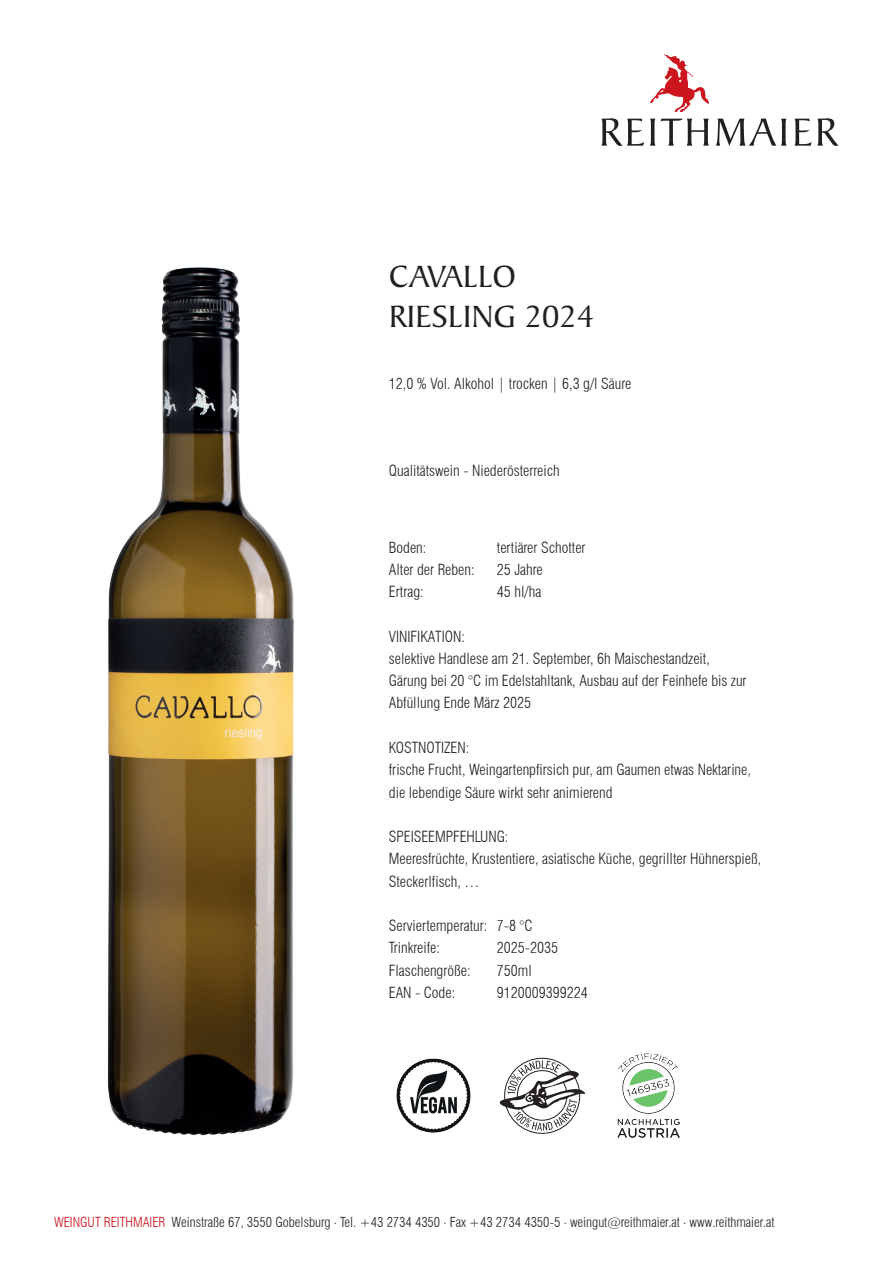
<style>
.page{position:relative;width:893px;height:1263px;background:#fff}
.page>*{position:absolute;margin:0;border:0;box-sizing:border-box;transform-origin:0 0}
.t1{font:33px/39.6px "Baker Signet BT";letter-spacing:.01em;color:#231f20}
.t2{font:300 condensed 15px/22.2px "Swiss 721 BT";color:#231f20}
.t3{font:300 condensed 13.5px "Swiss 721 BT";color:#231f20}
.s1{color:#cd151d}
</style>
<div class="page">
<svg style="left:601px;top:118px;width:238px;height:28px"></svg>
<svg style="left:650px;top:54px;width:59px;height:58px"></svg>
<img style="left:396px;top:1058px;width:75px;height:75px">
<svg style="left:499px;top:1060px;width:86px;height:71px"></svg>
<img style="left:107px;top:267px;width:187px;height:869px">
<img style="left:618px;top:1054px;width:61px;height:84px">
<h1 class="t1" style="left:389px;top:256px;width:206px">CAVALLO<br>RIESLING 2024</h1>
<p class="t2" style="left:389px;top:372px;width:244px">12,0 % Vol. Alkohol | trocken | 6,3 g/l Säure</p>
<p class="t2" style="left:389px;top:460px;width:172px">Qualitätswein - Niederösterreich</p>
<p class="t2" style="left:389px;top:536px;width:39px">Boden:</p>
<p class="t2" style="left:497px;top:536px;width:90px">tertiärer Schotter</p>
<p class="t2" style="left:389px;top:558px;width:87px">Alter der Reben:</p>
<p class="t2" style="left:497px;top:558px;width:47px">25 Jahre</p>
<p class="t2" style="left:389px;top:581px;width:36px">Ertrag:</p>
<p class="t2" style="left:497px;top:581px;width:46px">45 hl/ha</p>
<p class="t2" style="left:389px;top:625px;width:359px">VINIFIKATION:<br>selektive Handlese am 21. September, 6h Maischestandzeit, Gärung bei 20 °C im Edelstahltank, Ausbau auf der Feinhefe bis zur Abfüllung Ende März 2025</p>
<p class="t2" style="left:389px;top:736px;width:364px">KOSTNOTIZEN:<br>frische Frucht, Weingartenpfirsich pur, am Gaumen etwas Nektarine, die lebendige Säure wirkt sehr animierend</p>
<p class="t2" style="left:389px;top:825px;width:374px">SPEISEEMPFEHLUNG:<br>Meeresfrüchte, Krustentiere, asiatische Küche, gegrillter Hühnerspieß,<br>Steckerlfisch, …</p>
<p class="t2" style="left:389px;top:914px;width:145px">Serviertemperatur: 7-8 °C<br>Trinkreife:</p>
<p class="t2" style="left:497px;top:937px;width:63px">2025-2035</p>
<p class="t2" style="left:389px;top:959px;width:83px">Flaschengröße:</p>
<p class="t2" style="left:497px;top:959px;width:36px">750ml</p>
<p class="t2" style="left:389px;top:981px;width:68px">EAN - Code:</p>
<p class="t2" style="left:497px;top:981px;width:93px">9120009399224</p>
<p class="t3" style="left:54px;top:1214px;width:722px"><span class="s1">WEINGUT REITHMAIER</span> Weinstraße 67, 3550 Gobelsburg . Tel. +43 2734 4350 . Fax +43 2734 4350-5 . weingut@reithmaier.at . www.reithmaier.at</p>
</div>
